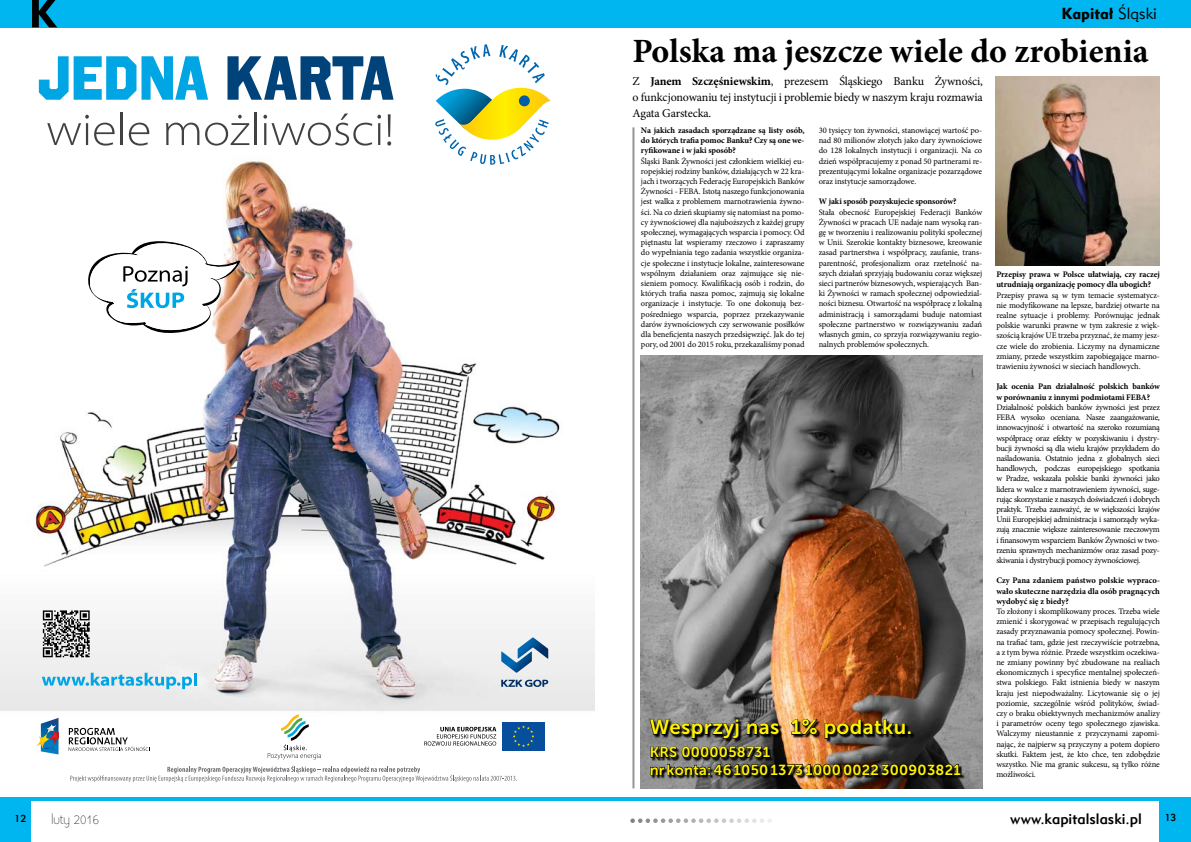
<style>
.page{position:relative;width:1191px;height:842px;background:#fff}
.page>*{position:absolute;margin:0;border:0;box-sizing:border-box;transform-origin:0 0}
.t1{font:700 34px "Minion Pro";color:#000}
.t2{font:20.5px "Museo Sans 700";letter-spacing:.02em;color:#fff200}
.t3{font:16px "Geometric 415 Blk EU Normal";color:#000}
.t4{font:15px "Geometric 415 Md EU Normal";color:#000}
.t5{font:14.5px/17.4px "Museo Sans 700";letter-spacing:.02em;color:#fff200}
.t6{font:12px/16px "Minion Pro";letter-spacing:-.015em;color:#000;text-align:justify}
.t7{font:300 12px "Existence";color:#000}
.t8{font:10px "Geometric 415 Md EU Normal";color:#000}
.t9{font:8.5px/10.2px "Minion Pro";letter-spacing:-.01em;color:#000;text-align:justify}
.t10{font:700 8.5px/10.2px "Minion Pro";letter-spacing:-.01em;color:#000;text-align:justify}
.s1{font-family:"Geometric 415 Lt EU Normal"}
.s2{font-weight:700}
</style>
<div class="page">
<div style="left:1159px;top:797px;width:32px;height:45px;background:#00b6f1"></div>
<div style="left:0;top:0;width:1191px;height:28px;background:#00b6f1"></div>
<div style="left:0;top:797px;width:31px;height:45px;background:#00b6f1"></div>
<svg style="left:32px;top:0;width:25px;height:27px"></svg>
<hr style="left:0;top:797px;width:1191px;height:3px;background:#00b6f1">
<svg style="left:630px;top:818px;width:142px;height:5px"></svg>
<img style="left:0;top:122px;width:595px;height:619px">
<svg style="left:268px;top:714px;width:53px;height:45px"></svg>
<svg style="left:36px;top:718px;width:22px;height:36px"></svg>
<svg style="left:69px;top:728px;width:81px;height:23px"></svg>
<svg style="left:424px;top:727px;width:72px;height:19px"></svg>
<div style="left:502px;top:722px;width:43px;height:28px;background:#074f9c"></div>
<svg style="left:513px;top:725px;width:21px;height:22px"></svg>
<svg style="left:70px;top:766px;width:447px;height:16px"></svg>
<svg style="left:43px;top:610px;width:47px;height:47px"></svg>
<svg style="left:88px;top:241px;width:152px;height:92px"></svg>
<svg style="left:39px;top:56px;width:169px;height:44px"></svg>
<svg style="left:227px;top:56px;width:166px;height:44px"></svg>
<svg style="left:47px;top:115px;width:68px;height:31px"></svg>
<hr style="left:121px;top:112px;width:2px;height:33px;background:#414042">
<svg style="left:129px;top:123px;width:20px;height:23px"></svg>
<svg style="left:166px;top:123px;width:33px;height:22px"></svg>
<svg style="left:205px;top:115px;width:44px;height:31px"></svg>
<hr style="left:254px;top:112px;width:2px;height:33px;background:#414042">
<svg style="left:263px;top:114px;width:118px;height:32px"></svg>
<svg style="left:387px;top:114px;width:4px;height:32px"></svg>
<svg style="left:435px;top:44px;width:116px;height:121px"></svg>
<div style="left:519px;top:95px;width:11px;height:11px;background:#005da9;border-radius:50%"></div>
<svg style="left:42px;top:673px;width:155px;height:16px;background:#9dd4e9"></svg>
<svg style="left:501px;top:637px;width:47px;height:36px"></svg>
<svg style="left:501px;top:680px;width:47px;height:7px"></svg>
<hr style="left:632px;top:127px;width:2px;height:661px;background:#939598">
<img style="left:995px;top:76px;width:164px;height:189px">
<img style="left:640px;top:355px;width:342px;height:433px">
<div style="left:650px;top:719px;width:314px;height:60px;background:#000;opacity:.96"></div>
<svg style="left:649px;top:718px;width:90px;height:22px;background:#454545"></svg>
<svg style="left:746px;top:723px;width:34px;height:12px"></svg>
<svg style="left:790px;top:718px;width:28px;height:18px"></svg>
<svg style="left:824px;top:719px;width:87px;height:20px;background:#432f24"></svg>
<img style="left:649px;top:746px;width:312px;height:43px">
<h3 class="t3" style="left:1061px;top:4px;width:97px">Kapitał <span class="s1">Śląski</span></h3>
<h1 class="t1" style="left:632px;top:27px;width:518px">Polska ma jeszcze wiele do zrobienia</h1>
<h3 class="t6" style="left:632px;top:73px;width:352px">Z <span class="s2">Janem Szczęśniewskim</span>, prezesem Śląskiego Banku Żywności, o funkcjonowaniu tej instytucji i problemie biedy w naszym kraju rozmawia Agata Garstecka.</h3>
<p class="t10" style="left:641px;top:125px;width:165px">Na jakich zasadach sporządzane są listy osób, do których trafia pomoc Banku? Czy są one we&shy;ryfikowane i w jaki sposób?</p>
<p class="t9" style="left:641px;top:156px;width:165px">Śląski Bank Żywności jest członkiem wielkiej eu&shy;ropejskiej rodziny banków, działających w 22 kra&shy;jach i tworzących Federację Europejskich Banków Żywności - FEBA. Istotą naszego funkcjonowania jest walka z problemem marnotrawienia żywno&shy;ści. Na co dzień skupiamy się natomiast na pomo&shy;cy żywnościowej dla najuboższych z każdej grupy społecznej, wymagających wsparcia i pomocy. Od piętnastu lat wspieramy rzeczowo i zapraszamy do wypełniania tego zadania wszystkie organiza&shy;cje społeczne i instytucje lokalne, zainteresowane wspólnym działaniem oraz zajmujące się nie&shy;sieniem pomocy. Kwalifikacją osób i rodzin, do których trafia nasza pomoc, zajmują się lokalne organizacje i instytucje. To one dokonują bez&shy;pośredniego wsparcia, poprzez przekazywanie darów żywnościowych czy serwowanie posiłków dla beneficjenta naszych przedsięwzięć. Jak do tej pory, od 2001 do 2015 roku, przekazaliśmy ponad</p>
<p class="t9" style="left:818px;top:125px;width:165px">30 tysięcy ton żywności, stanowiącej wartość po&shy;nad 80 milionów złotych jako dary żywnościowe do 128 lokalnych instytucji i organizacji. Na co dzień współpracujemy z ponad 50 partnerami re&shy;prezentującymi lokalne organizacje pozarządowe oraz instytucje samorządowe.</p>
<p class="t10" style="left:818px;top:196px;width:139px">W jaki sposób pozyskujecie sponsorów?</p>
<p class="t9" style="left:818px;top:207px;width:165px">Stała obecność Europejskiej Federacji Banków Żywności w pracach UE nadaje nam wysoką ran&shy;gę w tworzeniu i realizowaniu polityki społecznej w Unii. Szerokie kontakty biznesowe, kreowanie zasad partnerstwa i współpracy, zaufanie, trans&shy;parentność, profesjonalizm oraz rzetelność na&shy;szych działań sprzyjają budowaniu coraz większej sieci partnerów biznesowych, wspierających Ban&shy;ki Żywności w ramach społecznej odpowiedzial&shy;ności biznesu. Otwartość na współpracę z lokalną administracją i samorządami buduje natomiast społeczne partnerstwo w rozwiązywaniu zadań własnych gmin, co sprzyja rozwiązywaniu regio&shy;nalnych problemów społecznych.</p>
<h2 class="t2" style="left:649px;top:716px;width:264px">Wesprzyj nas 1% podatku.</h2>
<h3 class="t5" style="left:649px;top:744px;width:313px">KRS 0000058731<br>nr konta: 46 1050 1373 1000 0022 300903821</h3>
<p class="t10" style="left:996px;top:269px;width:165px">Przepisy prawa w Polsce ułatwiają, czy raczej utrudniają organizację pomocy dla ubogich?</p>
<p class="t9" style="left:996px;top:290px;width:165px">Przepisy prawa są w tym temacie systematycz&shy;nie modyfikowane na lepsze, bardziej otwarte na realne sytuacje i problemy. Porównując jednak polskie warunki prawne w tym zakresie z więk&shy;szością krajów UE trzeba przyznać, że mamy jesz&shy;cze wiele do zrobienia. Liczymy na dynamiczne zmiany, przede wszystkim zapobiegające marno&shy;trawieniu żywności w sieciach handlowych.</p>
<p class="t10" style="left:996px;top:382px;width:165px">Jak ocenia Pan działalność polskich banków w porównaniu z innymi podmiotami FEBA?</p>
<p class="t9" style="left:996px;top:402px;width:165px">Działalność polskich banków żywności jest przez FEBA wysoko oceniana. Nasze zaangażowanie, innowacyjność i otwartość na szeroko rozumianą współpracę oraz efekty w pozyskiwaniu i dystry&shy;bucji żywności są dla wielu krajów przykładem do naśladowania. Ostatnio jedna z globalnych sieci handlowych, podczas europejskiego spotkania w Pradze, wskazała polskie banki żywności jako lidera w walce z marnotrawieniem żywności, suge&shy;rując skorzystanie z naszych doświadczeń i dobrych praktyk. Trzeba zauważyć, że w większości krajów Unii Europejskiej administracja i samorządy wyka&shy;zują znacznie większe zainteresowanie rzeczowym i finansowym wsparciem Banków Żywności w two&shy;rzeniu sprawnych mechanizmów oraz zasad pozy&shy;skiwania i dystrybucji pomocy żywnościowej.</p>
<p class="t10" style="left:996px;top:575px;width:165px">Czy Pana zdaniem państwo polskie wypraco&shy;wało skuteczne narzędzia dla osób pragnących wydobyć się z biedy?</p>
<p class="t9" style="left:996px;top:606px;width:165px">To złożony i skomplikowany proces. Trzeba wiele zmienić i skorygować w przepisach regulujących zasady przyznawania pomocy społecznej. Powin&shy;na trafiać tam, gdzie jest rzeczywiście potrzebna, a z tym bywa różnie. Przede wszystkim oczekiwa&shy;ne zmiany powinny być zbudowane na realiach ekonomicznych i specyfice mentalnej społeczeń&shy;stwa polskiego. Fakt istnienia biedy w naszym kraju jest niepodważalny. Licytowanie się o jej poziomie, szczególnie wśród polityków, świad&shy;czy o braku obiektywnych mechanizmów analizy i parametrów oceny tego społecznego zjawiska.<br>Walczymy nieustannie z przyczynami zapomi&shy;nając, że najpierw są przyczyny a potem dopiero skutki. Faktem jest, że kto chce, ten zdobędzie wszystko. Nie ma granic sukcesu, są tylko różne możliwości.</p>
<p class="t8" style="left:15px;top:812px;width:13px">12</p>
<h3 class="t7" style="left:52px;top:813px;width:49px">luty 2016</h3>
<h3 class="t4" style="left:1010px;top:809px;width:133px">www.kapitalslaski.pl</h3>
<p class="t8" style="left:1164px;top:811px;width:13px">13</p>
</div>
